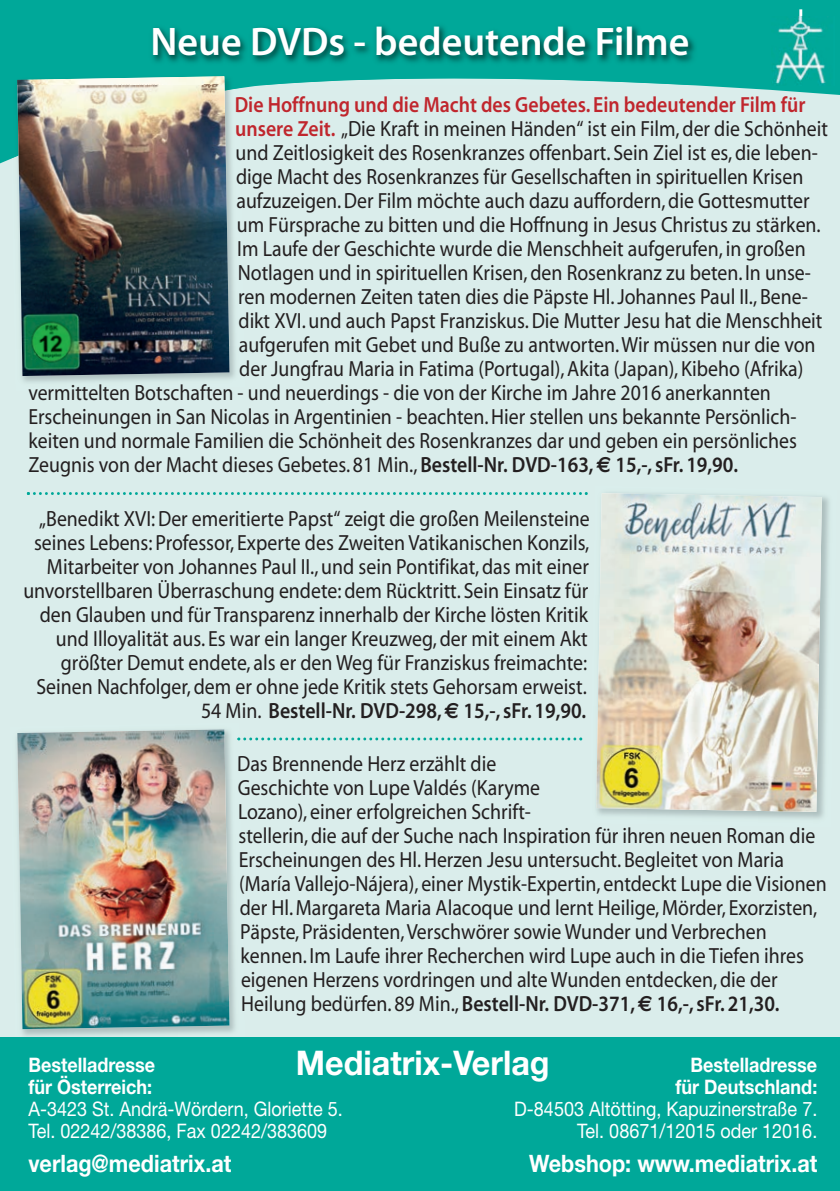
<style>
.page{position:relative;width:840px;height:1191px;background:#fff}
.page>*{position:absolute;margin:0;border:0;box-sizing:border-box;transform-origin:0 0}
.t1{font:40px "Myriad MM 565 wt 600 wd";color:#fff}
.t2{font:700 34px "Helvetica Neue";color:#fff;scale:.95 1}
.t3{font:700 24px "Helvetica Neue";color:#fff;scale:.9 1}
.t4{font:22px/24px "Myriad MM 412 wt 601 wd";color:#231f20;scale:.9 1}
.t5{font:22px "Myriad MM 565 wt 600 wd";color:#231f20;scale:.9 1}
.t6{font:22px "Myriad MM 565 wt 600 wd";color:#c0262d;scale:.9 1}
.t7{font:20px/22px "Helvetica Neue";color:#fff;text-align:right;scale:.9 1}
.t8{font:700 20px/22px "Helvetica Neue";color:#fff;text-align:right;scale:.9 1}
.s1{font-family:"Myriad MM 565 wt 600 wd";color:#c0262d}
.s2{font-family:"Myriad MM 565 wt 600 wd"}
.s3{font-family:"Euro Sans";font-weight:700}
.s4{font-family:"Myriad MM 412 wt 601 wd"}
</style>
<div class="page">
<div style="left:0;top:0;width:839px;height:1191px;background:#daedeb"></div>
<svg style="left:27px;top:492px;width:560px;height:3px"></svg>
<svg style="left:0;top:0;width:839px;height:164px"></svg>
<img style="left:771px;top:5px;width:63px;height:82px">
<img style="left:11px;top:88px;width:234px;height:294px">
<img style="left:10px;top:85px;width:230px;height:74px">
<img style="left:17px;top:85px;width:212px;height:291px">
<img style="left:22px;top:734px;width:223px;height:302px">
<svg style="left:237px;top:737px;width:345px;height:3px"></svg>
<img style="left:17px;top:729px;width:212px;height:300px">
<img style="left:598px;top:496px;width:231px;height:323px">
<img style="left:596px;top:493px;width:225px;height:319px">
<div style="left:0;top:1037px;width:839px;height:154px;background:#00a899"></div>
<img style="left:0;top:17px;width:839px;height:68px">
<div style="left:10px;top:69px;width:230px;height:16px;background:#00a899"></div>
<img style="left:17px;top:76px;width:207px;height:9px">
<h1 class="t1" style="left:150px;top:26px;width:540px">Neue DVDs - bedeutende Filme</h1>
<p class="t6" style="left:234px;top:96px;width:635px">Die Hoffnung und die Macht des Gebetes. Ein bedeutender Film für</p>
<p class="t4" style="left:235px;top:118px;width:659px"><span class="s1">unsere Zeit.</span> „Die Kraft in meinen Händen“ ist ein Film,der die Schönheit</p>
<p class="t4" style="left:235px;top:142px;width:648px">und Zeitlosigkeit des Rosenkranzes offenbart. Sein Ziel ist es,die leben-</p>
<p class="t4" style="left:236px;top:166px;width:631px">dige Macht des Rosenkranzes für Gesellschaften in spirituellen Krisen</p>
<p class="t4" style="left:236px;top:190px;width:638px">aufzuzeigen.Der Film möchte auch dazu auffordern,die Gottesmutter</p>
<p class="t4" style="left:237px;top:215px;width:650px">um Fürsprache zu bitten und die Hoffnung in Jesus Christus zu stärken.</p>
<p class="t4" style="left:237px;top:239px;width:632px">Im Laufe der Geschichte wurde die Menschheit aufgerufen, in großen</p>
<p class="t4" style="left:237px;top:263px;width:638px">Notlagen und in spirituellen Krisen,den Rosenkranz zu beten. In unse-</p>
<p class="t4" style="left:238px;top:286px;width:634px">ren modernen Zeiten taten dies die Päpste Hl.Johannes Paul II., Bene-</p>
<p class="t4" style="left:238px;top:310px;width:650px">dikt XVI.und auch Papst Franziskus.Die Mutter Jesu hat die Menschheit</p>
<p class="t4" style="left:239px;top:334px;width:642px">aufgerufen mit Gebet und Buße zu antworten.Wir müssen nur die von</p>
<p class="t4" style="left:239px;top:359px;width:628px">der Jungfrau Maria in Fatima (Portugal),Akita (Japan), Kibeho (Afrika)</p>
<p class="t4" style="left:28px;top:383px;width:826px">vermittelten Botschaften - und neuerdings - die von der Kirche im Jahre 2016 anerkannten</p>
<p class="t4" style="left:28px;top:406px;width:854px">Erscheinungen in San Nicolas in Argentinien - beachten.Hier stellen uns bekannte Persönlich-</p>
<p class="t4" style="left:28px;top:430px;width:855px">keiten und normale Familien die Schönheit des Rosenkranzes dar und geben ein persönliches</p>
<p class="t4" style="left:28px;top:454px;width:789px">Zeugnis von der Macht dieses Gebetes. 81 Min.,<span class="s2">Bestell-Nr. DVD-163,</span><span class="s3">€</span> <span class="s2">15,-, sFr. 19,90.</span></p>
<p class="t4" style="left:23px;top:508px;width:630px;text-align:right">„Benedikt XVI:Der emeritierte Papst“ zeigt die großen Meilensteine seines Lebens: Professor, Experte des Zweiten Vatikanischen Konzils, Mitarbeiter von Johannes Paul II., und sein Pontifikat,das mit einer unvorstellbaren Überraschung endete: dem Rücktritt. Sein Einsatz für den Glauben und für Transparenz innerhalb der Kirche lösten Kritik und Illoyalität aus. Es war ein langer Kreuzweg,der mit einem Akt größter Demut endete, als er den Weg für Franziskus freimachte:<br>Seinen Nachfolger,dem er ohne jede Kritik stets Gehorsam erweist.</p>
<p class="t5" style="left:201px;top:702px;width:429px"><span class="s4">54 Min.</span> Bestell-Nr. DVD-298,<span class="s3">€</span> 15,-, sFr. 19,90.</p>
<p class="t4" style="left:237px;top:753px;width:656px">Das Brennende Herz erzählt die<br>Geschichte von Lupe Valdés (Karyme<br>Lozano), einer erfolgreichen Schrift-<br>stellerin,die auf der Suche nach Inspiration für ihren neuen Roman die Erscheinungen des Hl.Herzen Jesu untersucht. Begleitet von Maria (María Vallejo-Nájera), einer Mystik-Expertin, entdeckt Lupe die Visionen der Hl. Margareta Maria Alacoque und lernt Heilige, Mörder, Exorzisten, Päpste, Präsidenten,Verschwörer sowie Wunder und Verbrechen kennen. Im Laufe ihrer Recherchen wird Lupe auch in die Tiefen ihres eigenen Herzens vordringen und alte Wunden entdecken,die der</p>
<p class="t5" style="left:241px;top:995px;width:599px"><span class="s4">Heilung bedürfen. 89 Min.,</span>Bestell-Nr. DVD-371,<span class="s3">€</span> 16,-, sFr. 21,30.</p>
<h2 class="t2" style="left:296px;top:1050px;width:268px">Mediatrix-Verlag</h2>
<p class="t8" style="left:28px;top:1055px;width:142px;text-align:left">Bestelladresse für Österreich:</p>
<p class="t7" style="left:28px;top:1100px;width:350px;text-align:left">A-3423 St. Andrä-Wördern, Gloriette 5.<br>Tel. 02242/38386, Fax 02242/383609</p>
<p class="t3" style="left:28px;top:1155px;width:227px">verlag@mediatrix.at</p>
<p class="t3" style="left:529px;top:1155px;width:321px">Webshop: www.mediatrix.at</p>
<p class="t8" style="left:675px;top:1055px;width:159px">Bestelladresse für Deutschland:</p>
<p class="t7" style="left:514px;top:1100px;width:338px">D-84503 Altötting, Kapuzinerstraße 7.<br>Tel. 08671/12015 oder 12016.</p>
</div>
